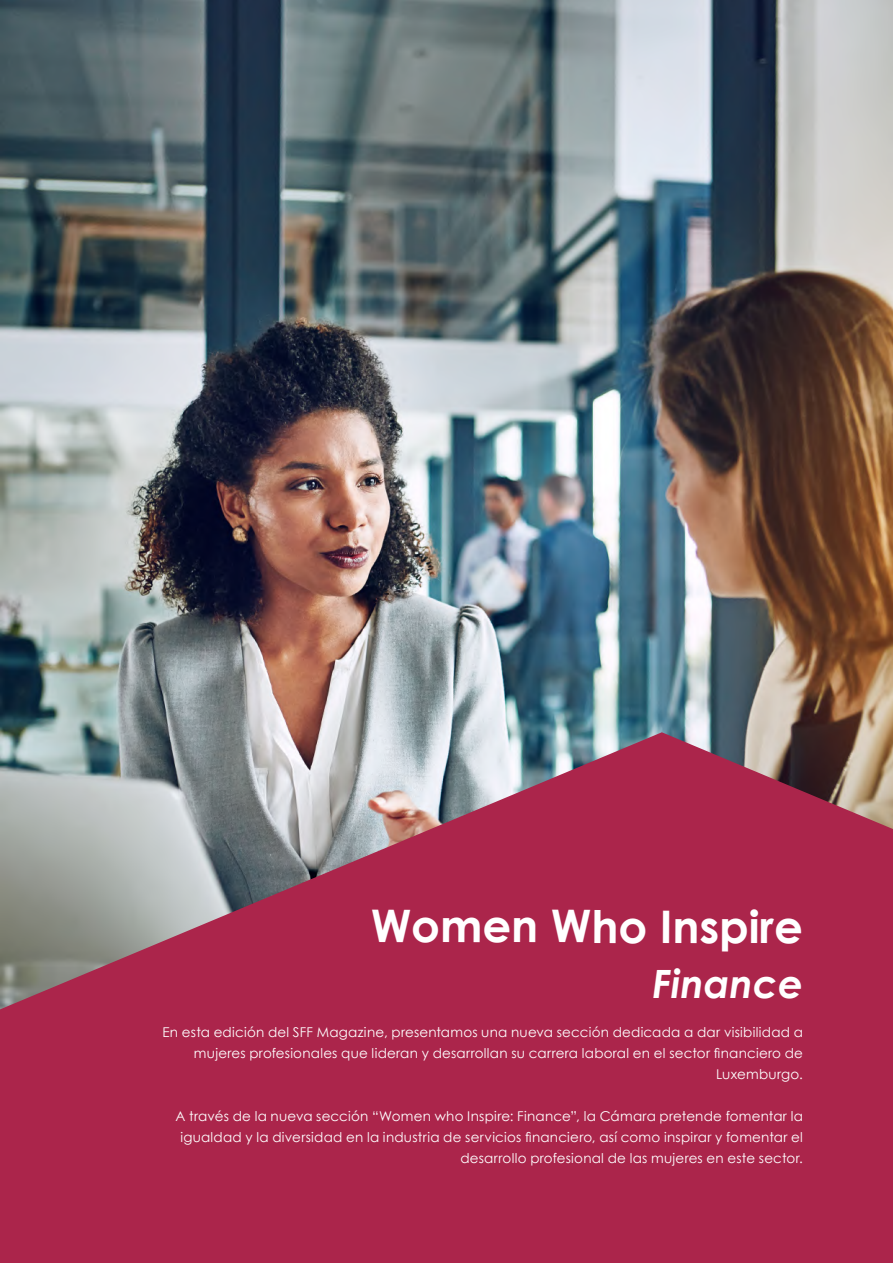
<style>
.page{position:relative;width:893px;height:1263px;background:#fff}
.page>*{position:absolute;margin:0;border:0;box-sizing:border-box;transform-origin:0 0}
.t1{font:700 45px "Century Gothic";letter-spacing:-.005em;color:#fff}
.t2{font:italic 700 39px "Century Gothic";color:#fff}
.t3{font:13.5px/21px "Century Gothic";letter-spacing:.015em;color:#fff;text-align:right}
</style>
<div class="page">
<img style="left:0;top:0;width:893px;height:732px">
<svg style="left:0;top:732px;width:893px;height:531px;background:#a8405d"></svg>
<h1 class="t1" style="left:371px;top:898px;width:434px">Women Who Inspire</h1>
<h2 class="t2" style="left:652px;top:958px;width:152px">Finance</h2>
<p class="t3" style="left:162px;top:1021px;width:642px">En esta edición del SFF Magazine, presentamos una nueva sección dedicada a dar visibilidad a mujeres profesionales que lideran y desarrollan su carrera laboral en el sector financiero de<br>Luxemburgo.</p>
<p class="t3" style="left:176px;top:1105px;width:629px">A través de la nueva sección “Women who Inspire: Finance”, la Cámara pretende fomentar la igualdad y la diversidad en la industria de servicios financiero, así como inspirar y fomentar el desarrollo profesional de las mujeres en este sector.</p>
</div>
